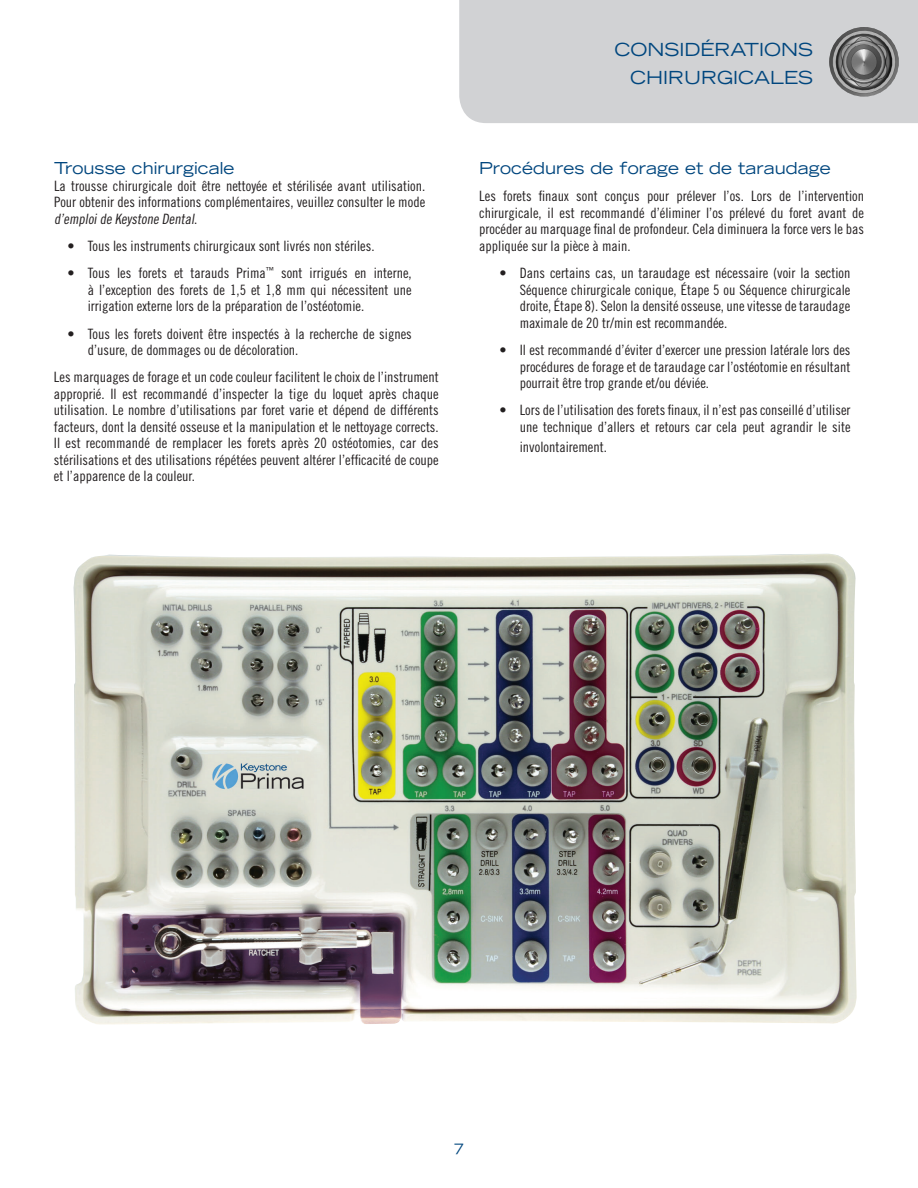
<style>
.page{position:relative;width:918px;height:1188px;background:#fff}
.page>*{position:absolute;margin:0;border:0;box-sizing:border-box;transform-origin:0 0}
.t1{font:expanded 18px/28.5px "Trade Gothic LT Std";color:#00467e;text-align:right}
.t2{font:expanded 16.5px "Trade Gothic LT Std";color:#00467e}
.t3{font:14.25px/16.5px "Trade Gothic LT Std Cn 18";color:#231f20;text-align:justify}
.t4{font:expanded 14.25px "Trade Gothic LT Std";color:#00467e}
.s1{font-style:italic}
</style>
<div class="page">
<div style="left:459px;top:0;width:459px;height:123px;background:#d1d2d4"></div>
<img style="left:829px;top:27px;width:70px;height:70px;border-radius:35px">
<img style="left:74px;top:554px;width:783px;height:471px">
<p class="t2" style="left:54px;top:157px;width:182px">Trousse chirurgicale</p>
<p class="t3" style="left:54px;top:177px;width:373px">La trousse chirurgicale doit être nettoyée et stérilisée avant utilisation.<br>Pour obtenir des informations complémentaires, veuillez consulter le mode <span class="s1">d’emploide Keystone Dental</span>.</p>
<p class="t3" style="left:68px;top:237px;width:309px">• Tous les instruments chirurgicaux sont livrés non stériles.</p>
<p class="t3" style="left:88px;top:265px;width:326px;text-indent:-20px">• Tous les forets et tarauds Prima<sup>™</sup> sont irrigués en interne, à l’exception des forets de 1,5 et 1,8 mm qui nécessitent une irrigation externe lors de la préparation de l’ostéotomie.</p>
<p class="t3" style="left:88px;top:325px;width:326px;text-indent:-20px">• Tous les forets doivent être inspectés à la recherche de signes d’usure, de dommages ou de décoloration.</p>
<p class="t3" style="left:54px;top:369px;width:386px">Les marquages de forage et un code couleur facilitent le choix de l’instrument approprié. Il est recommandé d’inspecter la tige du loquet après chaque utilisation. Le nombre d’utilisations par foret varie et dépend de différents facteurs, dont la densité osseuse et la manipulation et le nettoyage corrects.<br>Il est recommandé de remplacer les forets après 20 ostéotomies, car des stérilisations et des utilisations répétées peuvent altérer l’efficacité de coupe et l’apparence de la couleur.</p>
<p class="t1" style="left:614px;top:35px;width:200px">CONSIDÉRATIONS<br>CHIRURGICALES</p>
<p class="t2" style="left:479px;top:157px;width:353px">Procédures de forage et de taraudage</p>
<p class="t3" style="left:479px;top:188px;width:386px">Les forets finaux sont conçus pour prélever l’os. Lors de l’intervention chirurgicale, il est recommandé d’éliminer l’os prélevé du foret avant de procéder au marquage final de profondeur. Cela diminuera la force vers le bas appliquée sur la pièce à main.</p>
<p class="t3" style="left:520px;top:265px;width:332px;text-indent:-20px">• Dans certains cas, un taraudage est nécessaire (voir la section Séquence chirurgicale conique, Étape 5 ou Séquence chirurgicale droite, Étape 8). Selon la densité osseuse, une vitesse de taraudage maximale de 20 tr/min est recommandée.</p>
<p class="t3" style="left:520px;top:342px;width:332px;text-indent:-20px">• Il est recommandé d’éviter d’exercer une pression latérale lors des procédures de forage et de taraudage car l’ostéotomie en résultant pourrait être trop grande et/ou déviée.</p>
<p class="t3" style="left:500px;top:402px;width:353px;text-align:right">• Lors de l’utilisation des forets finaux, il n’est pas conseillé d’utiliser une technique d’allers et retours car cela peut agrandir le site</p>
<p class="t3" style="left:520px;top:438px;width:89px">involontairement.</p>
<p class="t4" style="left:454px;top:1140px;width:12px">7</p>
</div>
